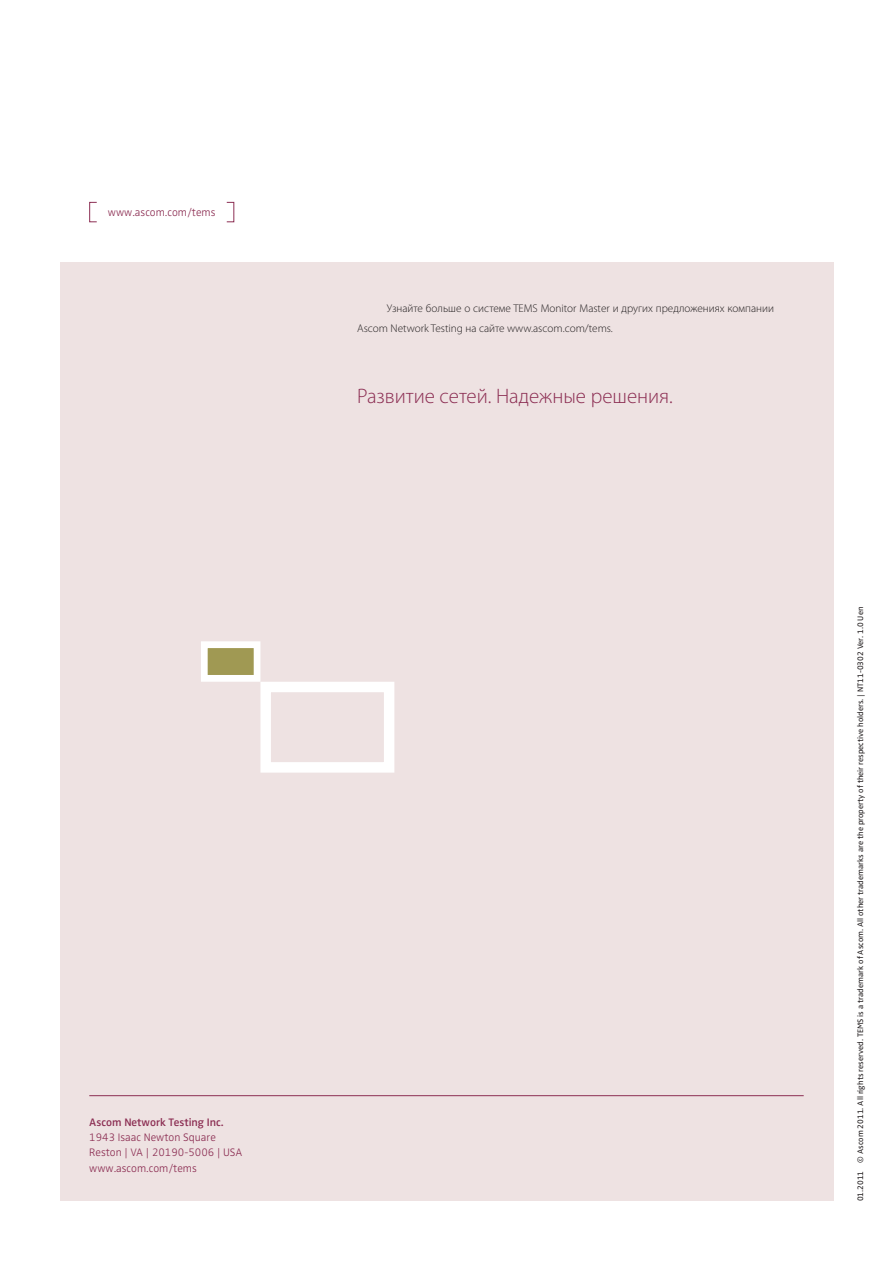
<style>
.page{position:relative;width:893px;height:1263px;background:#fff}
.page>*{position:absolute;margin:0;border:0;box-sizing:border-box;transform-origin:0 0}
._7_Quote{font:300 21px "Myriad Pro";color:#8c2e53}
._3_Body_Text{font:300 11.25px/20.2px "Myriad Pro";color:#231f20}
._6_Address{font:300 11.25px/15.1px "Ascom Zwo";color:#8c2e53}
._6_Footnote_Identifi{font:8.25px "Ascom Zwo";color:#231f20}
.s1{font-weight:600}
</style>
<div class="page">
<div style="left:60px;top:263px;width:773px;height:938px;background:#eee2e2"></div>
<div style="left:89px;top:202px;width:8px;height:20px;border:1px solid #8c2e53"></div>
<hr style="left:89px;top:1095px;width:715px;height:1px;background:#8c2e53">
<div style="left:201px;top:641px;width:59px;height:41px;background:#a09953;border:7px solid #fff"></div>
<div style="left:260px;top:682px;width:134px;height:91px;border:10px solid #fff"></div>
<p class="_6_Address" style="left:108px;top:205px;width:109px">www.ascom.com/tems</p>
<p class="_6_Address" style="left:89px;top:1115px;width:155px"><span class="s1">Ascom Network Testing Inc.<br></span>1943 Isaac Newton Square<br>Reston | VA | 20190-5006 | USA www.ascom.com/tems</p>
<p class="_3_Body_Text" style="left:357px;top:298px;width:418px;text-indent:30px">Узнайте больше о системе TEMS Monitor Master и других предложениях компании<br>Ascom Network Testing на сайте www.ascom.com/tems.</p>
<p class="_7_Quote" style="left:357px;top:384px;width:317px">Развитие сетей. Надежные решения.</p>
<p class="_6_Footnote_Identifi" style="left:856px;top:1201px;width:596px;rotate:-90deg">01.2011 © Ascom 2011. All rights reserved. TEMS is a trademark of Ascom. All other trademarks are the property of their respective holders. | NT11-0302 Ver. 1.0 Uen</p>
</div>
